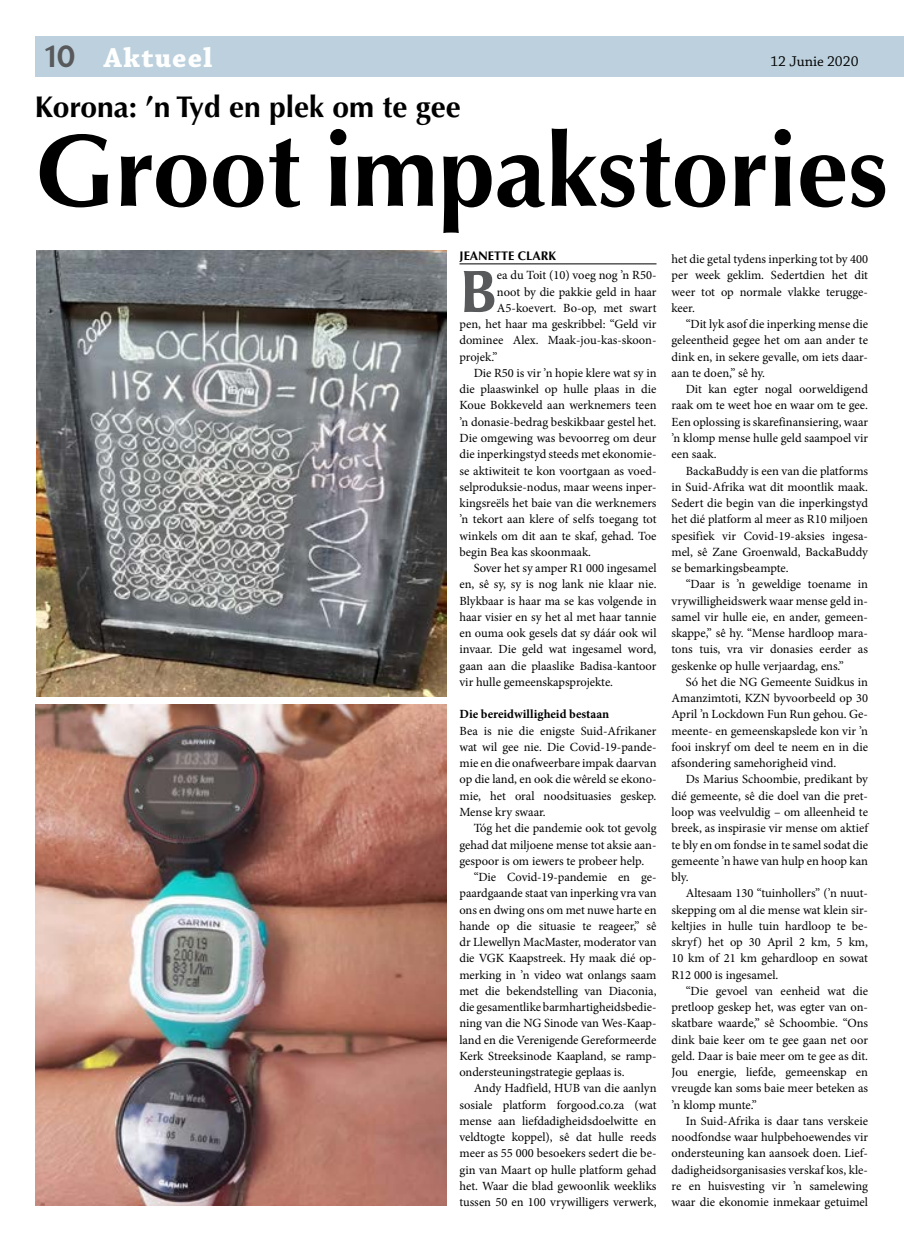
<style>
.page{position:relative;width:904px;height:1241px;background:#fff}
.page>*{position:absolute;margin:0;border:0;box-sizing:border-box;transform-origin:0 0}
.t1{font:700 102.5px "Optima LT Std";color:#000}
.t2{font:700 60.62px "Strayhorn MT Std";color:#58595b}
.t3{font:700 30px "Optima LT Std";color:#000}
.t4{font:700 28.75px "Chaparral Pro";letter-spacing:.04em;color:#fff}
.t5{font:15px "Chaparral Pro";color:#000}
.t6{font:12.5px/16.2px "Minion Pro";letter-spacing:-.005em;color:#000;text-align:justify}
.t7{font:700 12.5px "Minion Pro";color:#000}
.t8{font:700 12.5px "Optima LT Std";color:#000}
.s1{font-family:"Penumbra Sans Std";font-weight:600;font-size:27.5px;color:#58595b}
</style>
<div class="page">
<div style="left:35px;top:36px;width:869px;height:40px;background:#bcd1dd"></div>
<hr style="left:459px;top:263px;width:197px;height:1px;background:#000">
<img style="left:36px;top:704px;width:410px;height:501px">
<img style="left:36px;top:251px;width:410px;height:445px">
<h3 class="t4" style="left:45px;top:41px;width:168px"><span class="s1">10</span> Aktueel</h3>
<p class="t5" style="left:770px;top:53px;width:90px">12 Junie 2020</p>
<h3 class="t3" style="left:35px;top:89px;width:427px">Korona: ’n Tyd en plek om te gee</h3>
<h1 class="t1" style="left:35px;top:111px;width:854px">Groot impakstories</h1>
<p class="t8" style="left:459px;top:248px;width:98px">JEANETTE CLARK</p>
<h2 class="t2" style="left:459px;top:256px;width:39px">B</h2>
<p class="t6" style="left:497px;top:267px;width:161px">ea du Toit (10) voeg nog ’n R50-</p>
<p class="t6" style="left:497px;top:283px;width:161px">noot by die pakkie geld in haar</p>
<p class="t6" style="left:497px;top:300px;width:161px">A5-koevert. Bo-op, met swart</p>
<p class="t6" style="left:459px;top:316px;width:198px">pen, het haar ma geskribbel: “Geld vir</p>
<p class="t6" style="left:459px;top:332px;width:198px">dominee Alex. Maak-jou-kas-skoon-</p>
<p class="t6" style="left:459px;top:348px;width:39px">projek.”</p>
<p class="t6" style="left:473px;top:365px;width:184px">Die R50 is vir ’n hopie klere wat sy in</p>
<p class="t6" style="left:459px;top:381px;width:198px">die plaaswinkel op hulle plaas in die</p>
<p class="t6" style="left:459px;top:397px;width:198px">Koue Bokkeveld aan werknemers teen</p>
<p class="t6" style="left:459px;top:413px;width:198px">’n donasie-bedrag beskikbaar gestel het.</p>
<p class="t6" style="left:459px;top:430px;width:198px">Die omgewing was bevoorreg om deur</p>
<p class="t6" style="left:459px;top:446px;width:197px">die inperkingstyd steeds met ekonomie-</p>
<p class="t6" style="left:459px;top:462px;width:197px">se aktiwiteit te kon voortgaan as voed-</p>
<p class="t6" style="left:459px;top:478px;width:197px">selproduksie-nodus, maar weens inper-</p>
<p class="t6" style="left:459px;top:495px;width:198px">kingsreëls het baie van die werknemers</p>
<p class="t6" style="left:459px;top:511px;width:198px">’n tekort aan klere of selfs toegang tot</p>
<p class="t6" style="left:459px;top:527px;width:198px">winkels om dit aan te skaf, gehad. Toe</p>
<p class="t6" style="left:459px;top:543px;width:133px">begin Bea kas skoonmaak.</p>
<p class="t6" style="left:473px;top:560px;width:184px">Sover het sy amper R1 000 ingesamel</p>
<p class="t6" style="left:459px;top:576px;width:198px">en, sê sy, sy is nog lank nie klaar nie.</p>
<p class="t6" style="left:459px;top:592px;width:198px">Blykbaar is haar ma se kas volgende in</p>
<p class="t6" style="left:459px;top:608px;width:198px">haar visier en sy het al met haar tannie</p>
<p class="t6" style="left:459px;top:625px;width:198px">en ouma ook gesels dat sy dáár ook wil</p>
<p class="t6" style="left:459px;top:641px;width:198px">invaar. Die geld wat ingesamel word,</p>
<p class="t6" style="left:459px;top:657px;width:198px">gaan aan die plaaslike Badisa-kantoor</p>
<p class="t6" style="left:459px;top:673px;width:155px">vir hulle gemeenskapsprojekte.</p>
<p class="t7" style="left:459px;top:705px;width:151px">Die bereidwilligheid bestaan</p>
<p class="t6" style="left:459px;top:722px;width:198px">Bea is nie die enigste Suid-Afrikaner wat wil gee nie. Die Covid-19-pande&shy;mie en die onafweerbare impak daarvan op die land, en ook die wêreld se ekono&shy;mie, het oral noodsituasies geskep.<br>Mense kry swaar.</p>
<p class="t6" style="left:473px;top:820px;width:184px">Tóg het die pandemie ook tot gevolg</p>
<p class="t6" style="left:459px;top:836px;width:197px">gehad dat miljoene mense tot aksie aan-</p>
<p class="t6" style="left:459px;top:852px;width:186px">gespoor is om iewers te probeer help.</p>
<p class="t6" style="left:473px;top:868px;width:183px">“Die Covid-19-pandemie en ge-</p>
<p class="t6" style="left:459px;top:885px;width:198px">paardgaande staat van inperking vra van</p>
<p class="t6" style="left:459px;top:901px;width:198px">ons en dwing ons om met nuwe harte en</p>
<p class="t6" style="left:459px;top:917px;width:198px">hande op die situasie te reageer,” sê</p>
<p class="t6" style="left:459px;top:933px;width:198px">dr Llewellyn MacMaster, moderator van</p>
<p class="t6" style="left:459px;top:950px;width:198px">die VGK Kaapstreek. Hy maak dié op-</p>
<p class="t6" style="left:459px;top:966px;width:198px">merking in ’n video wat onlangs saam</p>
<p class="t6" style="left:459px;top:982px;width:198px">met die bekendstelling van Diaconia,</p>
<p class="t6" style="left:459px;top:998px;width:197px">die gesamentlike barmhartigheidsbedie-</p>
<p class="t6" style="left:459px;top:1015px;width:198px">ning van die NG Sinode van Wes-Kaap-</p>
<p class="t6" style="left:459px;top:1031px;width:198px">land en die Verenigende Gereformeerde</p>
<p class="t6" style="left:459px;top:1047px;width:197px">Kerk Streeksinode Kaapland, se ramp-</p>
<p class="t6" style="left:459px;top:1063px;width:166px">ondersteuningstrategie geplaas is.</p>
<p class="t6" style="left:473px;top:1080px;width:184px">Andy Hadfield, HUB van die aanlyn</p>
<p class="t6" style="left:459px;top:1096px;width:198px">sosiale platform forgood.co.za (wat</p>
<p class="t6" style="left:459px;top:1112px;width:198px">mense aan liefdadigheidsdoelwitte en</p>
<p class="t6" style="left:459px;top:1128px;width:198px">veldtogte koppel), sê dat hulle reeds</p>
<p class="t6" style="left:459px;top:1145px;width:198px">meer as 55 000 besoekers sedert die be-</p>
<p class="t6" style="left:459px;top:1161px;width:198px">gin van Maart op hulle platform gehad</p>
<p class="t6" style="left:459px;top:1177px;width:198px">het. Waar die blad gewoonlik weekliks</p>
<p class="t6" style="left:459px;top:1193px;width:198px">tussen 50 en 100 vrywilligers verwerk,</p>
<p class="t6" style="left:671px;top:251px;width:198px">het die getal tydens inperking tot by 400 per week geklim. Sedertdien het dit weer tot op normale vlakke terugge&shy;keer.</p>
<p class="t6" style="left:671px;top:316px;width:198px;text-indent:14px">“Dit lyk asof die inperking mense die geleentheid gegee het om aan ander te dink en, in sekere gevalle, om iets daar&shy;aan te doen,” sê hy.</p>
<p class="t6" style="left:671px;top:381px;width:198px;text-indent:14px">Dit kan egter nogal oorweldigend raak om te weet hoe en waar om te gee.<br>Een oplossing is skarefinansiering, waar ’n klomp mense hulle geld saampoel vir een saak.</p>
<p class="t6" style="left:671px;top:462px;width:198px;text-indent:14px">BackaBuddy is een van die platforms in Suid-Afrika wat dit moontlik maak.<br>Sedert die begin van die inperkingstyd het dié platform al meer as R10 miljoen spesifiek vir Covid-19-aksies ingesa&shy;mel, sê Zane Groenwald, BackaBuddy se bemarkingsbeampte.</p>
<p class="t6" style="left:671px;top:576px;width:198px;text-indent:14px">“Daar is ’n geweldige toename in vrywilligheidswerk waar mense geld in&shy;samel vir hulle eie, en ander, gemeen&shy;skappe,” sê hy. “Mense hardloop mara&shy;tons tuis, vra vir donasies eerder as geskenke op hulle verjaardag, ens.”</p>
<p class="t6" style="left:671px;top:673px;width:198px;text-indent:14px">Só het die NG Gemeente Suidkus in Amanzimtoti, KZN byvoorbeeld op 30<br>April ’n Lockdown Fun Run gehou. Ge&shy;meente- en gemeenskapslede kon vir ’n fooi inskryf om deel te neem en in die afsondering samehorigheid vind.</p>
<p class="t6" style="left:671px;top:771px;width:198px;text-indent:14px">Ds Marius Schoombie, predikant by dié gemeente, sê die doel van die pret&shy;loop was veelvuldig – om alleenheid te breek, as inspirasie vir mense om aktief te bly en om fondse in te samel sodat die gemeente ’n hawe van hulp en hoop kan bly.</p>
<p class="t6" style="left:671px;top:885px;width:198px;text-indent:14px">Altesaam 130 “tuinhollers” (’n nuut&shy;skepping om al die mense wat klein sir&shy;keltjies in hulle tuin hardloop te be&shy;skryf) het op 30 April 2 km, 5 km, 10 km of 21 km gehardloop en sowat R12 000 is ingesamel.</p>
<p class="t6" style="left:671px;top:982px;width:198px;text-indent:14px">“Die gevoel van eenheid wat die pretloop geskep het, was egter van on&shy;skatbare waarde,” sê Schoombie. “Ons dink baie keer om te gee gaan net oor geld. Daar is baie meer om te gee as dit.<br>Jou energie, liefde, gemeenskap en vreugde kan soms baie meer beteken as ’n klomp munte.”</p>
<p class="t6" style="left:671px;top:1112px;width:198px;text-indent:14px">In Suid-Afrika is daar tans verskeie noodfondse waar hulpbehoewendes vir ondersteuning kan aansoek doen. Lief&shy;dadigheidsorganisasies verskaf kos, kle&shy;re en huisvesting vir ’n samelewing waar die ekonomie inmekaar getuimel</p>
</div>
